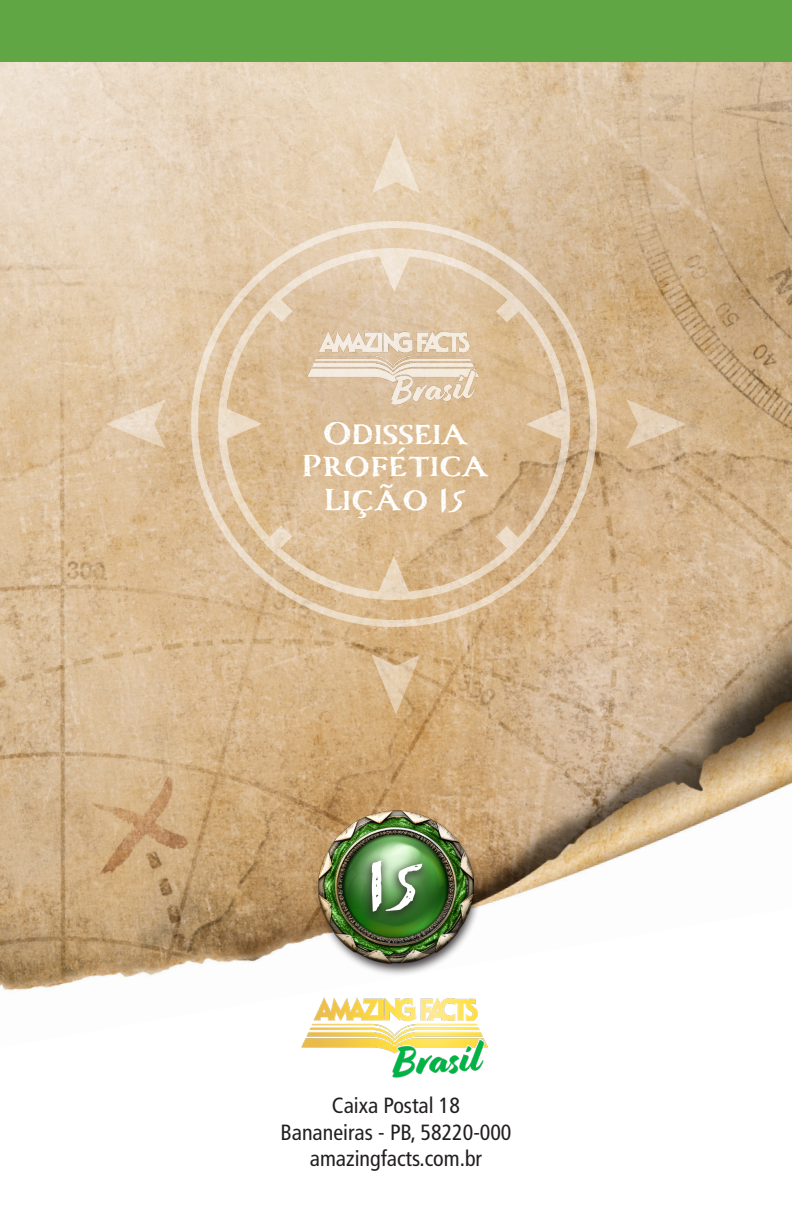
<style>
.page{position:relative;width:792px;height:1224px;background:#fff}
.page>*{position:absolute;margin:0;border:0;box-sizing:border-box;transform-origin:0 0}
.Compass_Numbers{font:700 80px "Carta Marina";color:#fff}
.Instructions{font:700 38px "Carta Marina";color:#fff}
.t1{font:condensed 22px "Frutiger LT Pro";color:#231f20}
</style>
<div class="page">
<img style="left:0;top:62px;width:792px;height:929px">
<div style="left:0;top:0;width:792px;height:62px;background:#60a644"></div>
<img style="left:308px;top:799px;width:182px;height:181px">
<svg style="left:191px;top:221px;width:406px;height:406px;background:#dbbf9c"></svg>
<svg style="left:218px;top:248px;width:352px;height:352px;background:#dcbf9b"></svg>
<svg style="left:371px;top:134px;width:50px;height:60px;background:#e9d6bd"></svg>
<svg style="left:371px;top:654px;width:50px;height:61px;background:#d7b78c"></svg>
<svg style="left:105px;top:399px;width:61px;height:50px;background:#e2ccaf"></svg>
<svg style="left:626px;top:399px;width:61px;height:50px;background:#d9be9c"></svg>
<img style="left:318px;top:810px;width:156px;height:153px">
<div style="left:360px;top:854px;width:71px;height:70px;background:#231f20;opacity:.75"></div>
<img style="left:301px;top:997px;width:187px;height:81px">
<img style="left:305px;top:325px;width:176px;height:83px">
<p class="Instructions" style="left:322px;top:411px;width:147px">Odisseia</p>
<p class="Instructions" style="left:301px;top:443px;width:189px">Profética</p>
<p class="Instructions" style="left:324px;top:477px;width:143px">Lição 15</p>
<p class="Compass_Numbers" style="left:369px;top:836px;width:55px">15</p>
<p class="t1" style="left:332px;top:1093px;width:130px">Caixa Postal 18</p>
<p class="t1" style="left:280px;top:1119px;width:233px">Bananeiras - PB, 58220-000</p>
<p class="t1" style="left:310px;top:1146px;width:174px">amazingfacts.com.br</p>
</div>
